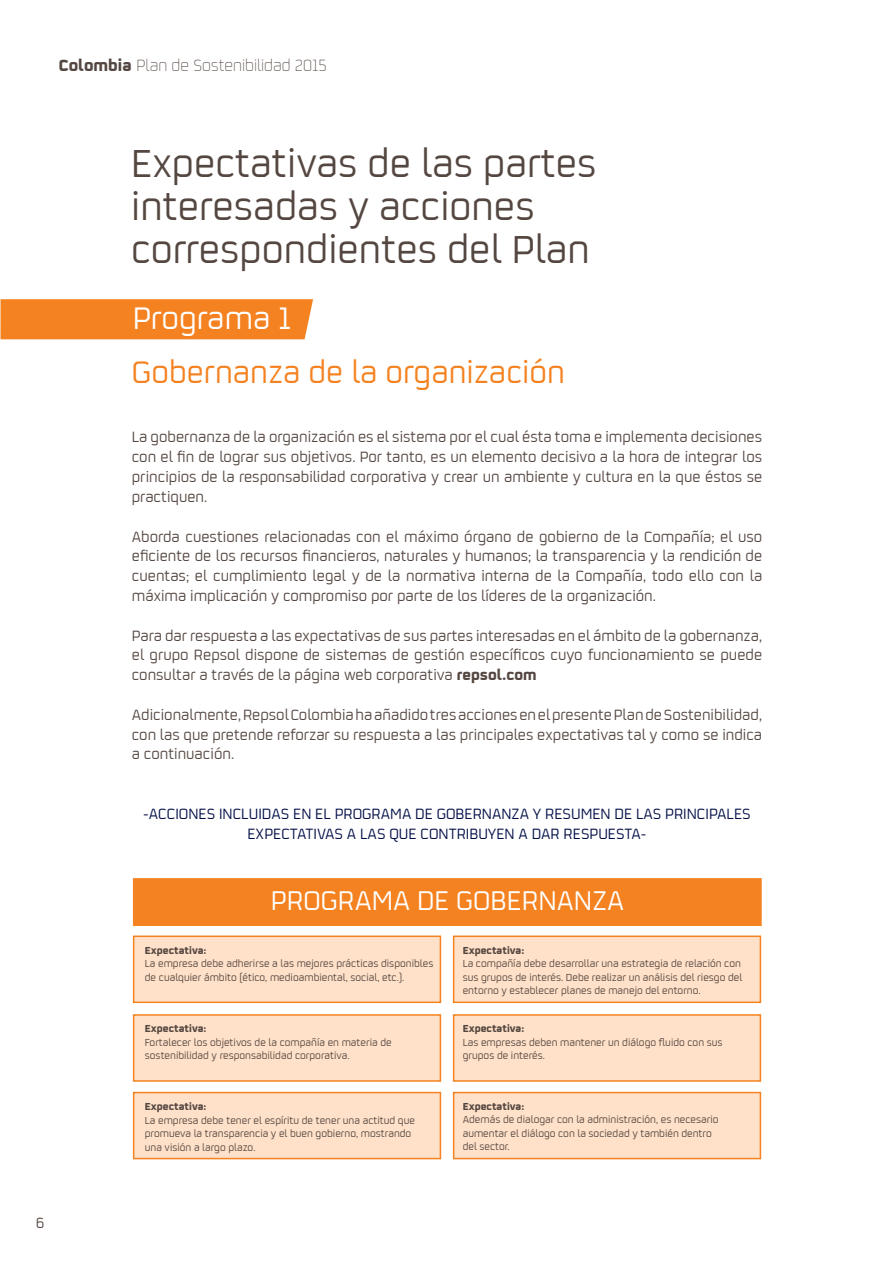
<style>
.page{position:relative;width:893px;height:1263px;background:#fff}
.page>*{position:absolute;margin:0;border:0;box-sizing:border-box;transform-origin:0 0}
.t1{font:43.2px/43.2px "Repsol";color:#544640}
.t2{font:34.5px "Repsol";color:#f58220}
.t3{font:34.5px "Repsol";color:#fff}
.t4{font:30px "Repsol";color:#fff}
.t5{font:300 18px "Repsol";color:#544640}
.t6{font:16.5px/19.8px "Repsol";color:#544640;text-align:justify}
.t7{font:16.5px/19.8px "Repsol";color:#000d46;text-align:center}
.t8{font:11.25px/13.5px "Repsol";color:#544640}
.t9{font:700 11.25px "Repsol";color:#544640}
.s1{font-weight:700}
</style>
<div class="page">
<div style="left:1px;top:299px;width:312px;height:40px;background:#f58220"></div>
<div style="left:133px;top:935px;width:308px;height:68px;background:#fee1c8;border:2px solid #f58220"></div>
<div style="left:133px;top:1014px;width:308px;height:68px;background:#fee1c8;border:2px solid #f58220"></div>
<div style="left:133px;top:1092px;width:308px;height:67px;background:#fee1c8;border:2px solid #f58220"></div>
<div style="left:453px;top:935px;width:308px;height:68px;background:#fee1c8;border:2px solid #f58220"></div>
<div style="left:453px;top:1014px;width:308px;height:68px;background:#fee1c8;border:2px solid #f58220"></div>
<div style="left:453px;top:1092px;width:308px;height:67px;background:#fee1c8;border:2px solid #f58220"></div>
<div style="left:133px;top:878px;width:629px;height:48px;background:#f58220;border:2px solid #f58220"></div>
<p class="t5" style="left:59px;top:53px;width:270px"><span class="s1">Colombia</span> Plan de Sostenibilidad 2015</p>
<p class="t6" style="left:36px;top:1211px;width:10px">6</p>
<p class="t1" style="left:131px;top:139px;width:467px">Expectativas de las partes interesadas y acciones correspondientes del Plan</p>
<p class="t3" style="left:133px;top:294px;width:160px">Programa 1</p>
<p class="t2" style="left:132px;top:348px;width:435px">Gobernanza de la organización</p>
<p class="t6" style="left:132px;top:426px;width:632px">La gobernanza de la organización es el sistema por el cual ésta toma e implementa decisiones con el fin de lograr sus objetivos. Por tanto, es un elemento decisivo a la hora de integrar los principios de la responsabilidad corporativa y crear un ambiente y cultura en la que éstos se practiquen.</p>
<p class="t6" style="left:132px;top:525px;width:632px">Aborda cuestiones relacionadas con el máximo órgano de gobierno de la Compañía; el uso eficiente de los recursos financieros, naturales y humanos; la transparencia y la rendición de cuentas; el cumplimiento legal y de la normativa interna de la Compañía, todo ello con la máxima implicación y compromiso por parte de los líderes de la organización.</p>
<p class="t6" style="left:132px;top:624px;width:632px">Para dar respuesta a las expectativas de sus partes interesadas en el ámbito de la gobernanza, el grupo Repsol dispone de sistemas de gestión específicos cuyo funcionamiento se puede consultar a través de la página web corporativa <span class="s1">repsol.com</span></p>
<p class="t6" style="left:132px;top:703px;width:632px">Adicionalmente, Repsol Colombia ha añadido tres acciones en el presente Plan de Sostenibilidad, con las que pretende reforzar su respuesta a las principales expectativas tal y como se indica a continuación.</p>
<p class="t7" style="left:143px;top:802px;width:609px">-ACCIONES INCLUIDAS EN EL PROGRAMA DE GOBERNANZA Y RESUMEN DE LAS PRINCIPALES<br>EXPECTATIVAS A LAS QUE CONTRIBUYEN A DAR RESPUESTA-</p>
<p class="t4" style="left:271px;top:880px;width:355px">PROGRAMA DE GOBERNANZA</p>
<p class="t9" style="left:145px;top:941px;width:63px">Expectativa:</p>
<p class="t8" style="left:145px;top:956px;width:290px">La empresa debe adherirse a las mejores prácticas disponibles de cualquier ámbito (ético, medioambiental, social, etc.).</p>
<p class="t9" style="left:145px;top:1019px;width:63px">Expectativa:</p>
<p class="t8" style="left:145px;top:1035px;width:248px">Fortalecer los objetivos de la compañía en materia de sostenibilidad y responsabilidad corporativa.</p>
<p class="t9" style="left:145px;top:1097px;width:63px">Expectativa:</p>
<p class="t8" style="left:145px;top:1112px;width:272px">La empresa debe tener el espíritu de tener una actitud que promueva la transparencia y el buen gobierno, mostrando una visión a largo plazo.</p>
<p class="t9" style="left:463px;top:941px;width:63px">Expectativa:</p>
<p class="t8" style="left:463px;top:956px;width:281px">La compañía debe desarrollar una estrategia de relación con sus grupos de interés. Debe realizar un análisis del riesgo del entorno y establecer planes de manejo del entorno.</p>
<p class="t9" style="left:463px;top:1019px;width:63px">Expectativa:</p>
<p class="t8" style="left:463px;top:1035px;width:261px">Las empresas deben mantener un diálogo fluido con sus grupos de interés.</p>
<p class="t9" style="left:463px;top:1097px;width:63px">Expectativa:</p>
<p class="t8" style="left:463px;top:1112px;width:257px">Además de dialogar con la administración, es necesario aumentar el diálogo con la sociedad y también dentro del sector.</p>
</div>
